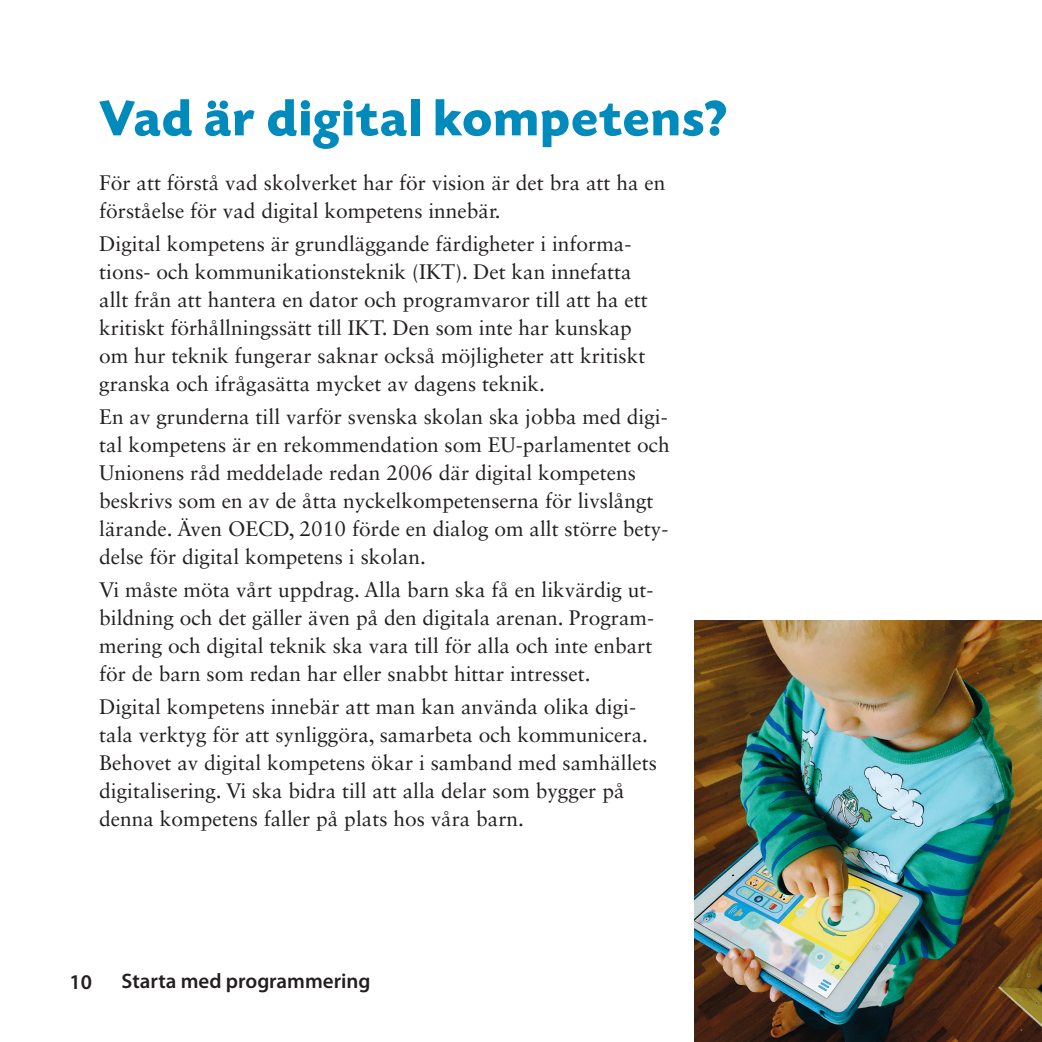
<style>
.page{position:relative;width:1042px;height:1042px;background:#fff}
.page>*{position:absolute;margin:0;border:0;box-sizing:border-box;transform-origin:0 0}
.Rubrik{font:700 52.5px "Today SHOP";letter-spacing:.04em;color:#008bbc}
.Brödtext_1{font:21px/28px "Sabon LT Std";color:#231f20}
.t1{font:600 21px "Myriad Pro";color:#231f20}
</style>
<div class="page">
<img style="left:695px;top:621px;width:347px;height:421px">
<p class="Rubrik" style="left:99px;top:91px;width:629px">Vad är digital kompetens?</p>
<p class="Brödtext_1" style="left:99px;top:168px;width:567px">För att förstå vad skolverket har för vision är det bra att ha en förståelse för vad digital kompetens innebär.</p>
<p class="Brödtext_1" style="left:99px;top:229px;width:550px">Digital kompetens är grundläggande färdigheter i informa&shy;tions- och kommunikationsteknik (IKT). Det kan innefatta allt från att hantera en dator och programvaror till att ha ett kritiskt förhållningssätt till IKT. Den som inte har kunskap om hur teknik fungerar saknar också möjligheter att kritiskt granska och ifrågasätta mycket av dagens teknik.</p>
<p class="Brödtext_1" style="left:99px;top:402px;width:572px">En av grunderna till varför svenska skolan ska jobba med digi&shy;tal kompetens är en rekommendation som EU-parlamentet och Unionens råd meddelade redan 2006 där digital kompetens beskrivs som en av de åtta nyckelkompetenserna för livslångt lärande. Även OECD, 2010 förde en dialog om allt större bety&shy;delse för digital kompetens i skolan.</p>
<p class="Brödtext_1" style="left:99px;top:575px;width:556px;text-align:justify">Vi måste möta vårt uppdrag. Alla barn ska få en likvärdig ut&shy;bildning och det gäller även på den digitala arenan. Program&shy;mering och digital teknik ska vara till för alla och inte enbart för de barn som redan har eller snabbt hittar intresset.</p>
<p class="Brödtext_1" style="left:99px;top:692px;width:559px">Digital kompetens innebär att man kan använda olika digi&shy;tala verktyg för att synliggöra, samarbeta och kommunicera.<br>Behovet av digital kompetens ökar i samband med samhällets digitalisering. Vi ska bidra till att alla delar som bygger på denna kompetens faller på plats hos våra barn.</p>
<p class="t1" style="left:69px;top:968px;width:24px">10</p>
<p class="t1" style="left:122px;top:968px;width:251px">Starta med programmering</p>
</div>
